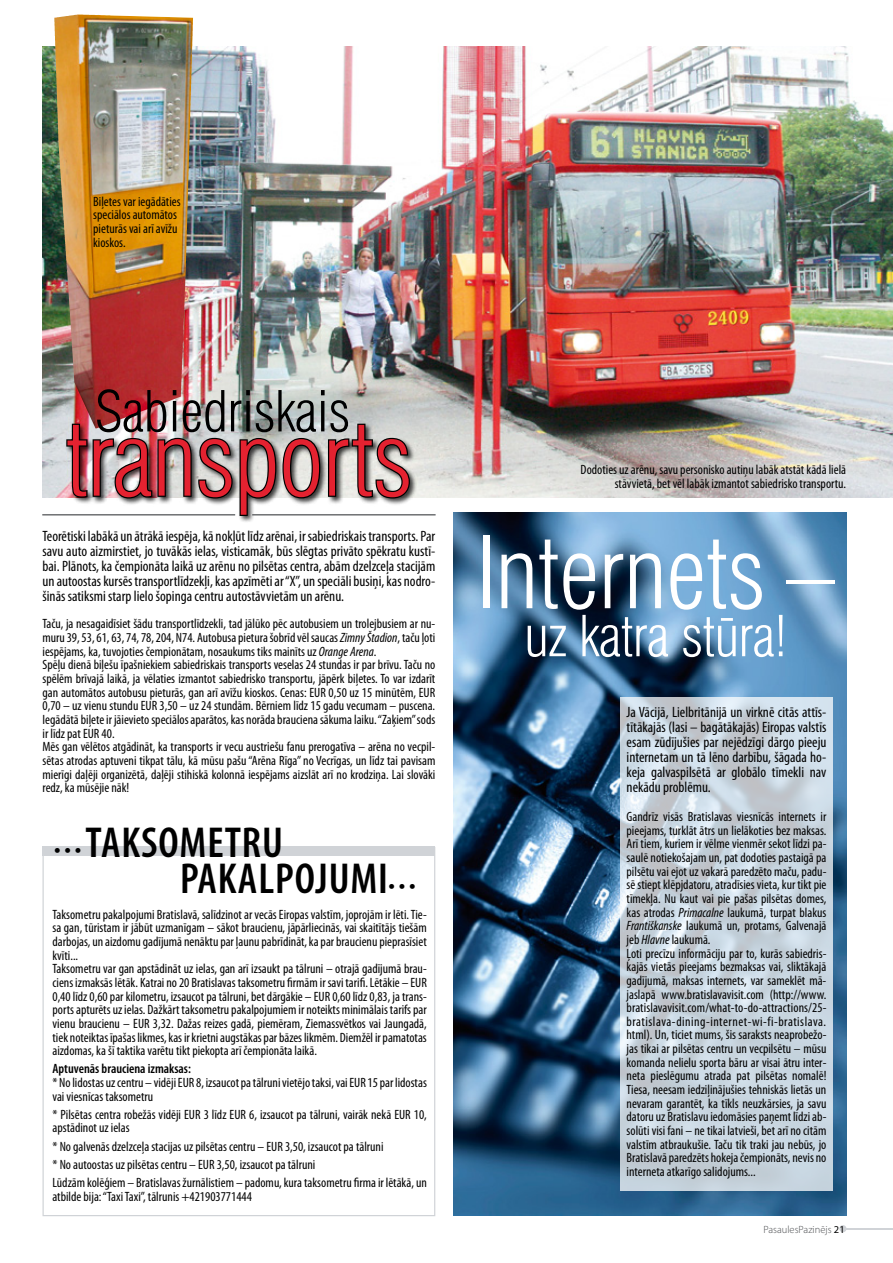
<style>
.page{position:relative;width:893px;height:1263px;background:#fff}
.page>*{position:absolute;margin:0;border:0;box-sizing:border-box;transform-origin:0 0}
.t1{font:300 condensed 100.5px "Swiss 721 TL";letter-spacing:-.01em;color:#e42230}
.t2{font:300 condensed 97.5px "Swiss 721 TL";letter-spacing:-.01em;color:#fff}
.t3{font:300 condensed 55.5px "Swiss 721 TL";letter-spacing:-.01em;color:#fff}
.t4{font:300 condensed 55.5px "Swiss 721 TL";letter-spacing:-.01em;color:#000}
.t5{font:600 condensed 43.5px/36px "Myriad Pro";letter-spacing:.02em;color:#000}
.t6{font:condensed 15px/15px "Myriad Pro";color:#000;text-align:justify}
.t7{font:condensed 13.5px/13.6px "Myriad Pro";color:#000}
.t8{font:600 condensed 13.5px "Myriad Pro";color:#000}
.t9{font:300 10.5px "Myriad Pro";color:#4b4d50}
.s1{font-style:italic}
.s2{font-weight:400;font-size:25.5px}
.s3{font-weight:400;color:#000}
</style>
<div class="page">
<hr style="left:843px;top:1228px;width:50px;height:1px;background:#d0d3d7">
<div style="left:839px;top:1225px;width:7px;height:7px;background:#d0d3d7;border-radius:50%"></div>
<img style="left:43px;top:47px;width:850px;height:450px">
<img style="left:453px;top:512px;width:393px;height:704px">
<svg style="left:620px;top:698px;width:213px;height:493px;fill:#c8d5df"></svg>
<img style="left:54px;top:15px;width:34px;height:396px">
<div style="left:65px;top:422px;width:352px;height:102px;background:#000;opacity:.75"></div>
<svg style="left:65px;top:422px;width:256px;height:95px"></svg>
<svg style="left:327px;top:422px;width:84px;height:78px"></svg>
<hr style="left:252px;top:514px;width:184px;height:1px;background:#4b4d50">
<hr style="left:42px;top:514px;width:193px;height:1px;background:#4b4d50">
<div style="left:42px;top:847px;width:393px;height:9px;background:#d0d3d7"></div>
<div style="left:43px;top:847px;width:392px;height:369px;border:1px solid #d0d3d7"></div>
<p class="t7" style="left:93px;top:194px;width:89px">Biļetes var iegādāties speciālos automātos pieturās vai arī avīžu kioskos.</p>
<h3 class="t4" style="left:95px;top:378px;width:257px">Sabiedriskais</h3>
<h1 class="t1" style="left:65px;top:399px;width:349px">transports</h1>
<p class="t6" style="left:43px;top:528px;width:394px">Teorētiski labākā un ātrākā iespēja, kā nokļūt līdz arēnai, ir sabiedriskais transports. Par savu auto aizmirstiet, jo tuvākās ielas, visticamāk, būs slēgtas privāto spēkratu kustī&shy;bai. Plānots, ka čempionāta laikā uz arēnu no pilsētas centra, abām dzelzceļa stacijām un autoostas kursēs transportlīdzekļi, kas apzīmēti ar “X”, un speciāli busiņi, kas nodro&shy;šinās satiksmi starp lielo šopinga centru autostāvvietām un arēnu.</p>
<p class="t7" style="left:43px;top:617px;width:394px">Taču, ja nesagaidīsiet šādu transportlīdzekli, tad jālūko pēc autobusiem un trolejbusiem ar nu&shy;muru 39, 53, 61, 63, 74, 78, 204, N74. Autobusa pietura šobrīd vēl saucas <span class="s1">Zimny Štadion</span>, taču ļoti iespējams, ka, tuvojoties čempionātam, nosaukums tiks mainīts uz <span class="s1">Orange Arena</span>.<br>Spēļu dienā biļešu īpašniekiem sabiedriskais transports veselas 24 stundas ir par brīvu. Taču no spēlēm brīvajā laikā, ja vēlaties izmantot sabiedrisko transportu, jāpērk biļetes. To var izdarīt gan automātos autobusu pieturās, gan arī avīžu kioskos. Cenas: EU R 0,50 uz 15 minūtēm, EU R 0,70 – uz vienu stundu EU R 3,50 – uz 24 stundām. Bērniem līdz 15 gadu vecumam – puscena.<br>Iegādātā biļete ir jāievieto speciālos aparātos, kas norāda brauciena sākuma laiku. “Zaķiem” sods ir līdz pat EU R 40.<br>Mēs gan vēlētos atgādināt, ka transports ir vecu austriešu fanu prerogatīva – arēna no vecpil&shy;sētas atrodas aptuveni tikpat tālu, kā mūsu pašu “Arēna Rīga” no Vecrīgas, un līdz tai pavisam mierīgi daļēji organizētā, daļēji stihiskā kolonnā iespējams aizslāt arī no krodziņa. Lai slovāki redz, ka mūsējie nāk!</p>
<h3 class="t5" style="left:180px;top:824px;width:237px;text-indent:-126px"><span class="s2">• • •</span> Taksometru pakalpojumi<span class="s2">• • •</span></h3>
<p class="t7" style="left:53px;top:907px;width:376px">Taksometru pakalpojumi Bratislavā, salīdzinot ar vecās Eiropas valstīm, joprojām ir lēti. Tie&shy;sa gan, tūristam ir jābūt uzmanīgam – sākot braucienu, jāpārliecinās, vai skaitītājs tiešām darbojas, un aizdomu gadījumā nenāktu par ļaunu pabrīdināt, ka par braucienu pieprasīsiet kvīti...<br>Taksometru var gan apstādināt uz ielas, gan arī izsaukt pa tālruni – otrajā gadījumā brau&shy;ciens izmaksās lētāk. Katrai no 20 Bratislavas taksometru firmām ir savi tarifi. Lētākie – EU R 0,40 līdz 0,60 par kilometru, izsaucot pa tālruni, bet dārgākie – EU R 0,60 līdz 0,83, ja trans&shy;ports apturēts uz ielas. Dažkārt taksometru pakalpojumiem ir noteikts minimālais tarifs par vienu braucienu – EU R 3,32. Dažas reizes gadā, piemēram, Ziemassvētkos vai Jaungadā, tiek noteiktas īpašas likmes, kas ir krietni augstākas par bāzes likmēm. Diemžēl ir pamatotas aizdomas, ka šī taktika varētu tikt piekopta arī čempionāta laikā.</p>
<p class="t8" style="left:53px;top:1060px;width:140px">Aptuvenās brauciena izmaksas:</p>
<p class="t7" style="left:53px;top:1075px;width:376px">* No lidostas uz centru – vidēji EU R 8, izsaucot pa tālruni vietējo taksi, vai EU R 15 par lidostas vai viesnīcas taksometru</p>
<p class="t7" style="left:53px;top:1107px;width:376px">* Pilsētas centra robežās vidēji EU R 3 līdz EU R 6, izsaucot pa tālruni, vairāk nekā EU R 10, apstādinot uz ielas</p>
<p class="t7" style="left:53px;top:1137px;width:376px;line-height:18.1px">* No galvenās dzelzceļa stacijas uz pilsētas centru – EU R 3,50, izsaucot pa tālruni<br>* No autoostas uz pilsētas centru – EU R 3,50, izsaucot pa tālruni<br>Lūdzām kolēģiem – Bratislavas žurnālistiem – padomu, kura taksometru firma ir lētākā, un</p>
<p class="t7" style="left:53px;top:1189px;width:201px">atbilde bija: “Taxi Taxi”, tālrunis +421903771444</p>
<p class="t7" style="left:581px;top:462px;width:267px;text-align:right">Dodoties uz arēnu, savu personisko autiņu labāk atstāt kādā lielā stāvvietā, bet vēl labāk izmantot sabiedrisko transportu.</p>
<h2 class="t2" style="left:476px;top:514px;width:360px">Internets –</h2>
<h3 class="t3" style="left:524px;top:603px;width:264px">uz katra stūra!</h3>
<p class="t6" style="left:627px;top:705px;width:201px">Ja Vācijā, Lielbritānijā un virknē citās attīs&shy;tītākajās (lasi – bagātākajās) Eiropas valstīs esam zūdījušies par nejēdzīgi dārgo pieeju internetam un tā lēno darbību, šāgada ho&shy;keja galvaspilsētā ar globālo tīmekli nav nekādu problēmu.</p>
<p class="t7" style="left:627px;top:810px;width:201px">Gandrīz visās Bratislavas viesnīcās internets ir pieejams, turklāt ātrs un lielākoties bez maksas.<br>Arī tiem, kuriem ir vēlme vienmēr sekot līdzi pa&shy;saulē notiekošajam un, pat dodoties pastaigā pa pilsētu vai ejot uz vakarā paredzēto maču, padu&shy;sē stiept klēpjdatoru, atradīsies vieta, kur tikt pie tīmekļa. Nu kaut vai pie pašas pilsētas domes, kas atrodas <span class="s1">Primacalne</span> laukumā, turpat blakus <span class="s1">Františkanske</span> laukumā un, protams, Galvenajā jeb <span class="s1">Hlavne</span> laukumā.<br>Ļoti precīzu informāciju par to, kurās sabiedris&shy;kajās vietās pieejams bezmaksas vai, sliktākajā gadījumā, maksas internets, var sameklēt mā&shy;jaslapā www.bratislavavisit.com (http://www. bratislavavisit.com/what-to-do-attractions/25- bratislava-dining-internet-wi-fi-bratislava. html). Un, ticiet mums, šis saraksts neaprobežo&shy;jas tikai ar pilsētas centru un vecpilsētu – mūsu komanda nelielu sporta bāru ar visai ātru inter&shy;neta pieslēgumu atrada pat pilsētas nomalē!<br>Tiesa, neesam iedziļinājušies tehniskās lietās un nevaram garantēt, ka tīkls neuzkārsies, ja savu datoru uz Bratislavu iedomāsies paņemt līdzi ab&shy;solūti visi fani – ne tikai latvieši, bet arī no citām valstīm atbraukušie. Taču tik traki jau nebūs, jo Bratislavā paredzēts hokeja čempionāts, nevis no interneta atkarīgo salidojums...</p>
<p class="t9" style="left:763px;top:1223px;width:83px">PasaulesPazinējs <span class="s3">21</span></p>
</div>
